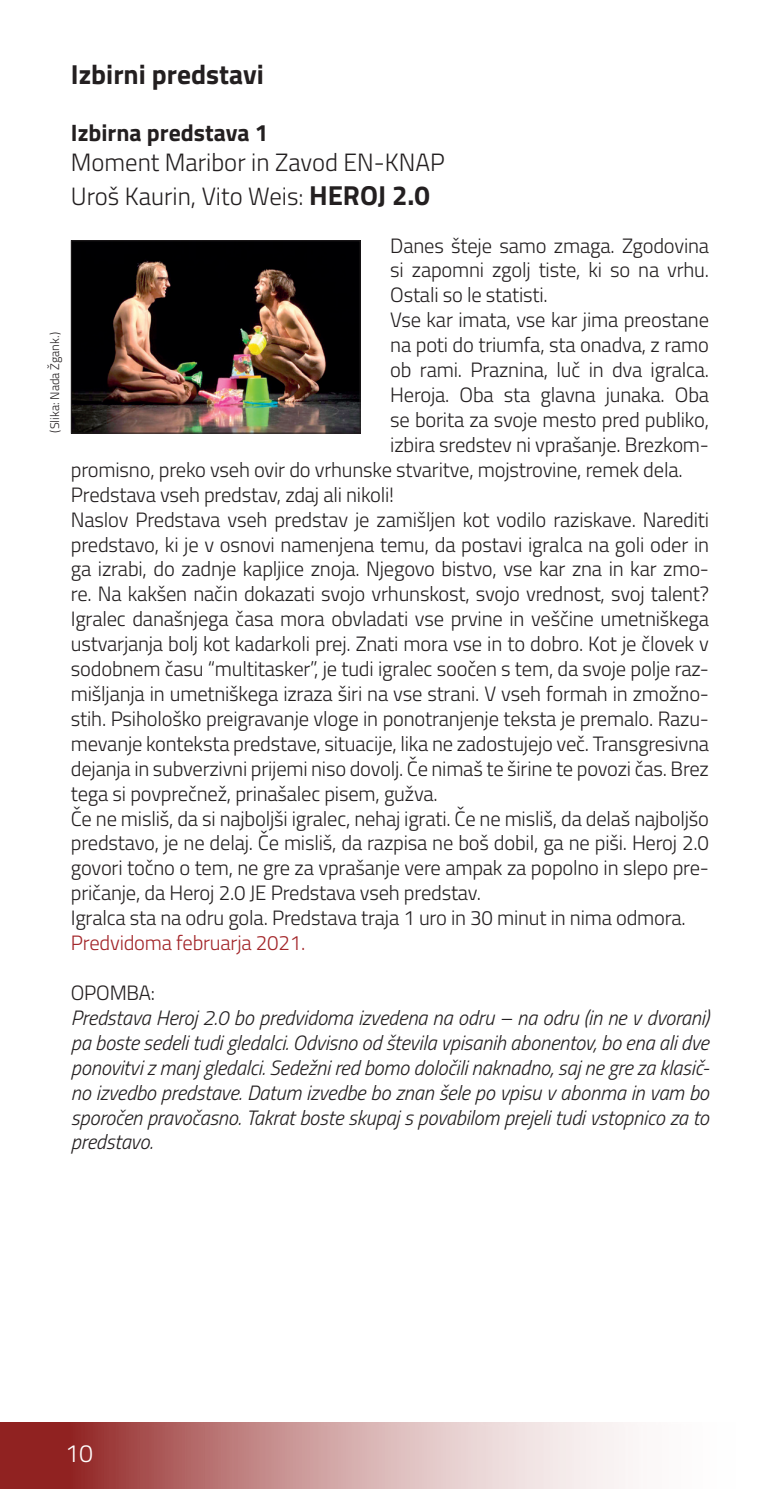
<style>
.page{position:relative;width:780px;height:1489px;background:#fff}
.page>*{position:absolute;margin:0;border:0;box-sizing:border-box;transform-origin:0 0}
.t1{font:700 27.5px "Titillium";color:#231f20}
.t2{font:300 25px "Titillium";color:#231f20}
.t3{font:300 25px "Titillium";color:#fff}
.t4{font:700 23.75px "Titillium";color:#231f20}
.t5{font:300 20.75px/25px "Titillium";letter-spacing:-.01em;color:#231f20;text-align:justify}
.t6{font:italic 300 20.75px/25px "Titillium";letter-spacing:-.01em;color:#231f20;text-align:justify}
.t7{font:300 20.75px "Titillium";letter-spacing:-.01em;color:#a22428}
.t8{font:300 12.5px "Titillium";color:#231f20}
.s1{font-weight:700;font-size:27.5px}
</style>
<div class="page">
<svg style="left:0;top:1422px;width:625px;height:66px"></svg>
<img style="left:73px;top:242px;width:285px;height:189px">
<div style="left:71px;top:240px;width:289px;height:193px;border:1px solid #231f20"></div>
<p class="t8" style="left:46px;top:432px;width:102px;rotate:-90deg">(Slika: Nada Žgank.)</p>
<p class="t1" style="left:71px;top:54px;width:194px">Izbirni predstavi</p>
<p class="t4" style="left:71px;top:115px;width:199px">Izbirna predstava 1</p>
<p class="t2" style="left:71px;top:145px;width:375px">Moment Maribor in Zavod EN-KNAP</p>
<p class="t2" style="left:71px;top:178px;width:360px">Uroš Kaurin, Vito Weis: <span class="s1">HEROJ 2.0</span></p>
<p class="t5" style="left:390px;top:232px;width:320px">Danes šteje samo zmaga. Zgodovina si zapomni zgolj tiste, ki so na vrhu.<br>Ostali so le statisti.</p>
<p class="t5" style="left:390px;top:306px;width:320px">Vse kar imata, vse kar jima preostane</p>
<p class="t5" style="left:390px;top:331px;width:320px">na poti do triumfa, sta onadva, z ramo</p>
<p class="t5" style="left:390px;top:356px;width:320px">ob rami. Praznina, luč in dva igralca.</p>
<p class="t5" style="left:390px;top:381px;width:320px">Heroja. Oba sta glavna junaka. Oba</p>
<p class="t5" style="left:390px;top:406px;width:320px">se borita za svoje mesto pred publiko,</p>
<p class="t5" style="left:390px;top:431px;width:320px">izbira sredstev ni vprašanje. Brezkom-</p>
<p class="t5" style="left:71px;top:456px;width:613px">promisno, preko vseh ovir do vrhunske stvaritve, mojstrovine, remek dela.</p>
<p class="t5" style="left:71px;top:481px;width:325px">Predstava vseh predstav, zdaj ali nikoli!</p>
<p class="t5" style="left:71px;top:506px;width:639px">Naslov Predstava vseh predstav je zamišljen kot vodilo raziskave. Narediti predstavo, ki je v osnovi namenjena temu, da postavi igralca na goli oder in ga izrabi, do zadnje kapljice znoja. Njegovo bistvo, vse kar zna in kar zmo&shy;re. Na kakšen način dokazati svojo vrhunskost, svojo vrednost, svoj talent?<br>Igralec današnjega časa mora obvladati vse prvine in veščine umetniškega ustvarjanja bolj kot kadarkoli prej. Znati mora vse in to dobro. Kot je človek v sodobnem času “multitasker”, je tudi igralec soočen s tem, da svoje polje raz&shy;mišljanja in umetniškega izraza širi na vse strani. V vseh formah in zmožno&shy;stih. Psihološko preigravanje vloge in ponotranjenje teksta je premalo. Razu&shy;mevanje konteksta predstave, situacije, lika ne zadostujejo več. Transgresivna dejanja in subverzivni prijemi niso dovolj. Če nimaš te širine te povozi čas. Brez tega si povprečnež, prinašalec pisem, gužva.</p>
<p class="t5" style="left:71px;top:804px;width:639px">Če ne misliš, da si najboljši igralec, nehaj igrati. Če ne misliš, da delaš najboljšo predstavo, je ne delaj. Če misliš, da razpisa ne boš dobil, ga ne piši. Heroj 2.0 govori točno o tem, ne gre za vprašanje vere ampak za popolno in slepo pre&shy;pričanje, da Heroj 2.0 JE Predstava vseh predstav.</p>
<p class="t5" style="left:71px;top:904px;width:616px">Igralca sta na odru gola. Predstava traja 1 uro in 30 minut in nima odmora.</p>
<p class="t7" style="left:71px;top:927px;width:236px">Predvidoma februarja 2021.</p>
<p class="t5" style="left:71px;top:979px;width:86px">OPOMBA:</p>
<p class="t6" style="left:71px;top:1004px;width:640px">Predstava Heroj 2.0 bo predvidoma izvedena na odru – na odru (in ne v dvorani) pa boste sedeli tudi gledalci. Odvisno od števila vpisanih abonentov, bo ena ali dve ponovitvi z manj gledalci. Sedežni red bomo določili naknadno, saj ne gre za klasič&shy;no izvedbo predstave. Datum izvedbe bo znan šele po vpisu v abonma in vam bo sporočen pravočasno. Takrat boste skupaj s povabilom prejeli tudi vstopnico za to predstavo.</p>
<p class="t3" style="left:65px;top:1435px;width:29px">10</p>
</div>
